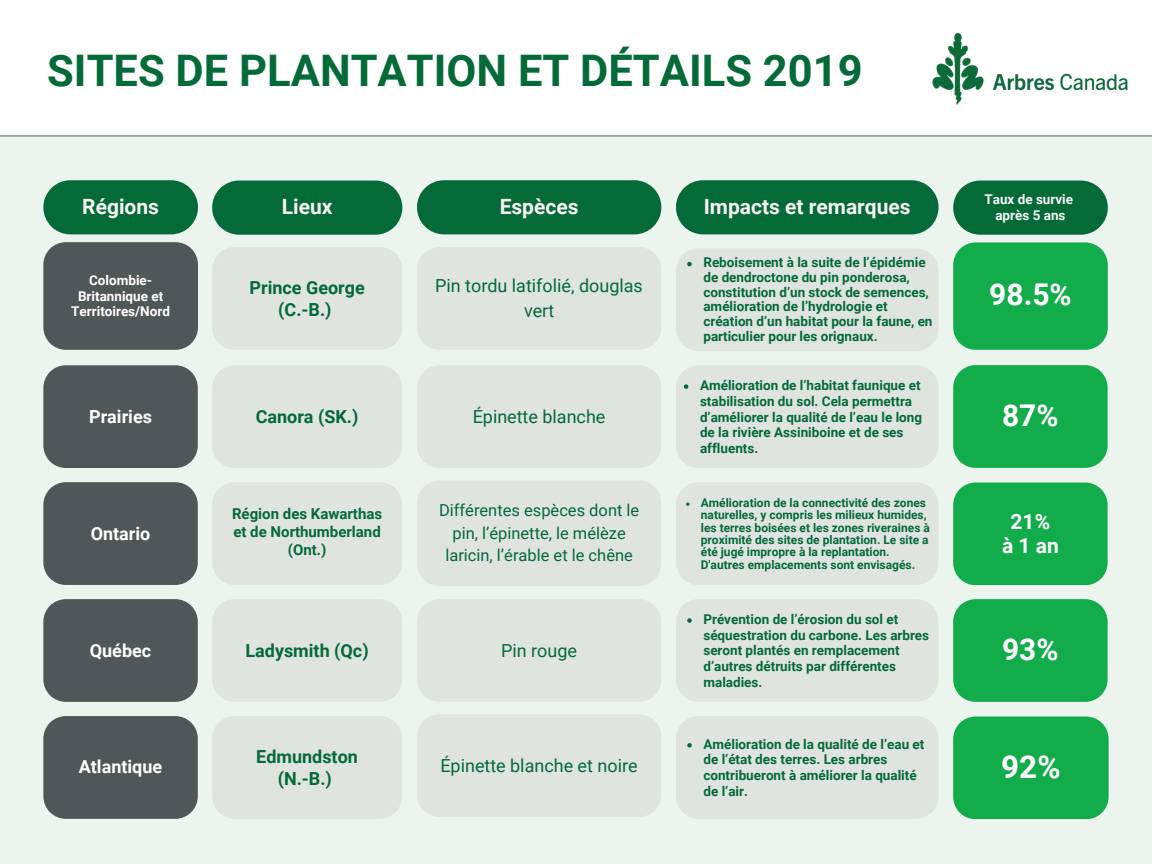
<style>
.page{position:relative;width:1152px;height:864px;background:#fff}
.page>*{position:absolute;margin:0;border:0;box-sizing:border-box;transform-origin:0 0}
.t1{font:700 43.5px "Roboto";color:#046a38}
.t2{font:700 31.5px "Roboto";color:#fff}
.t3{font:700 30px "Roboto";color:#fff}
.t4{font:700 21px "Roboto";color:#f7f4ef}
.t5{font:700 21px/24.8px "Roboto";letter-spacing:.125em;color:#fff;text-align:center}
.t6{font:18px/24.8px "Roboto";color:#046a38;text-align:center}
.t7{font:700 18px/21.3px "Roboto";color:#046a38;text-align:center}
.t8{font:700 18px "Roboto";color:#fff}
.t9{font:16.5px/22.5px "Roboto";color:#046a38;text-align:center}
.t10{font:700 15px/18px "Roboto";color:#046a38;text-align:center}
.t11{font:700 13.5px/15.8px "Roboto";color:#046a38}
.t12{font:700 13.5px/15.8px "Roboto";color:#fff;text-align:center}
.t13{font:700 13.5px "Roboto";color:#f7f4ef}
.t14{font:700 12px/12.3px "Roboto";color:#046a38}
</style>
<div class="page">
<div style="left:0;top:135px;width:1152px;height:729px;background:#ecf4ee"></div>
<hr style="left:0;top:135px;width:1152px;height:2px;background:#6b7961">
<div style="left:43px;top:242px;width:155px;height:108px;background:#505759"></div>
<div style="left:43px;top:365px;width:155px;height:103px;background:#505759"></div>
<div style="left:43px;top:482px;width:155px;height:103px;background:#505759"></div>
<div style="left:43px;top:599px;width:155px;height:103px;background:#505759"></div>
<div style="left:43px;top:716px;width:155px;height:103px;background:#505759"></div>
<div style="left:417px;top:247px;width:244px;height:103px;background:#e0e4de"></div>
<div style="left:676px;top:248px;width:262px;height:103px;background:#e0e4de"></div>
<div style="left:676px;top:365px;width:262px;height:103px;background:#e0e4de"></div>
<div style="left:676px;top:482px;width:262px;height:103px;background:#e0e4de"></div>
<div style="left:676px;top:599px;width:262px;height:103px;background:#e0e4de"></div>
<div style="left:676px;top:716px;width:262px;height:103px;background:#e0e4de"></div>
<svg style="left:43px;top:180px;width:155px;height:54px;background:#167446"></svg>
<div style="left:417px;top:180px;width:244px;height:54px;background:#046a38"></div>
<div style="left:676px;top:180px;width:263px;height:54px;background:#046a38"></div>
<div style="left:417px;top:365px;width:244px;height:103px;background:#e0e4de"></div>
<div style="left:417px;top:481px;width:244px;height:105px;background:#e0e4de"></div>
<div style="left:417px;top:599px;width:244px;height:103px;background:#e0e4de"></div>
<div style="left:417px;top:714px;width:244px;height:103px;background:#e0e4de"></div>
<div style="left:212px;top:247px;width:190px;height:103px;background:#e0e4de"></div>
<div style="left:212px;top:365px;width:190px;height:103px;background:#e0e4de"></div>
<div style="left:212px;top:482px;width:190px;height:103px;background:#e0e4de"></div>
<div style="left:212px;top:599px;width:190px;height:103px;background:#e0e4de"></div>
<div style="left:212px;top:716px;width:190px;height:103px;background:#e0e4de"></div>
<svg style="left:212px;top:181px;width:190px;height:54px;background:#127243"></svg>
<div style="left:953px;top:242px;width:155px;height:108px;background:#12ac4b"></div>
<div style="left:953px;top:365px;width:155px;height:103px;background:#12ac4b"></div>
<div style="left:953px;top:483px;width:155px;height:102px;background:#12ac4b"></div>
<div style="left:953px;top:599px;width:155px;height:103px;background:#12ac4b"></div>
<div style="left:953px;top:717px;width:156px;height:102px;background:#12ac4b"></div>
<svg style="left:953px;top:181px;width:155px;height:54px;background:#167546"></svg>
<img style="left:932px;top:32px;width:196px;height:73px">
<h3 class="t1" style="left:47px;top:45px;width:817px">SITES DE PLANTATION ET DÉTAILS 2019</h3>
<h4 class="t4" style="left:82px;top:195px;width:78px">Régions</h4>
<h6 class="t4" style="left:500px;top:195px;width:80px">Espèces</h6>
<h4 class="t4" style="left:704px;top:195px;width:208px">Impacts et remarques</h4>
<p class="t4" style="left:282px;top:195px;width:52px">Lieux</p>
<p class="t12" style="left:71px;top:272px;width:100px">Colombie-<br>Britannique et<br>Territoires/Nord</p>
<h1 class="t8" style="left:89px;top:406px;width:64px">Prairies</h1>
<h5 class="t7" style="left:250px;top:278px;width:117px">Prince George (C.-B.)</h5>
<h5 class="t7" style="left:256px;top:406px;width:104px">Canora (SK.)</h5>
<h4 class="t6" style="left:435px;top:274px;width:209px">Pin tordu latifolié, douglas vert</h4>
<h4 class="t6" style="left:473px;top:404px;width:134px">Épinette blanche</h4>
<h4 class="t11" style="left:703px;top:255px;width:231px;line-height:14.7px">Reboisement à la suite de l’épidémie de dendroctone du pin ponderosa, constitution d’un stock de semences, amélioration de l’hydrologie et création d’un habitat pour la faune, en particulier pour les orignaux.</h4>
<h4 class="t11" style="left:700px;top:378px;width:224px">Amélioration de l’habitat faunique et stabilisation du sol. Cela permettra d’améliorer la qualité de l’eau le long de la rivière Assiniboine et de ses affluents.</h4>
<p class="t8" style="left:91px;top:523px;width:61px">Ontario</p>
<h5 class="t10" style="left:232px;top:505px;width:152px">Région des Kawarthas et de Northumberland (Ont.)</h5>
<p class="t9" style="left:439px;top:500px;width:202px">Différentes espèces dont le pin, l’épinette, le mélèze laricin, l’érable et le chêne</p>
<h4 class="t14" style="left:701px;top:497px;width:231px">Amélioration de la connectivité des zones naturelles, y compris les milieux humides, les terres boisées et les zones riveraines à proximité des sites de plantation. Le site a été jugé impropre à la replantation.<br>D'autres emplacements sont envisagés.</h4>
<p class="t8" style="left:90px;top:640px;width:63px">Québec</p>
<p class="t7" style="left:245px;top:640px;width:125px">Ladysmith (Qc)</p>
<h5 class="t6" style="left:501px;top:638px;width:77px">Pin rouge</h5>
<p class="t11" style="left:703px;top:611px;width:227px">Prévention de l’érosion du sol et séquestration du carbone. Les arbres seront plantés en remplacement d’autres détruits par différentes maladies.</p>
<h6 class="t8" style="left:79px;top:757px;width:85px">Atlantique</h6>
<p class="t7" style="left:256px;top:747px;width:103px">Edmundston (N.-B.)</p>
<h5 class="t6" style="left:440px;top:753px;width:199px">Épinette blanche et noire</h5>
<h4 class="t11" style="left:703px;top:736px;width:223px">Amélioration de la qualité de l’eau et de l’état des terres. Les arbres contribueront à améliorer la qualité de l’air.</h4>
<h2 class="t13" style="left:984px;top:192px;width:90px">Taux de survie</h2>
<h2 class="t13" style="left:995px;top:207px;width:72px">après 5 ans</h2>
<p class="t3" style="left:989px;top:278px;width:84px">98.5%</p>
<p class="t3" style="left:1002px;top:398px;width:58px">87%</p>
<p class="t5" style="left:1002px;top:509px;width:58px">21% à1an</p>
<h6 class="t3" style="left:1002px;top:632px;width:58px">93%</h6>
<p class="t2" style="left:1001px;top:749px;width:61px">92%</p>
</div>
